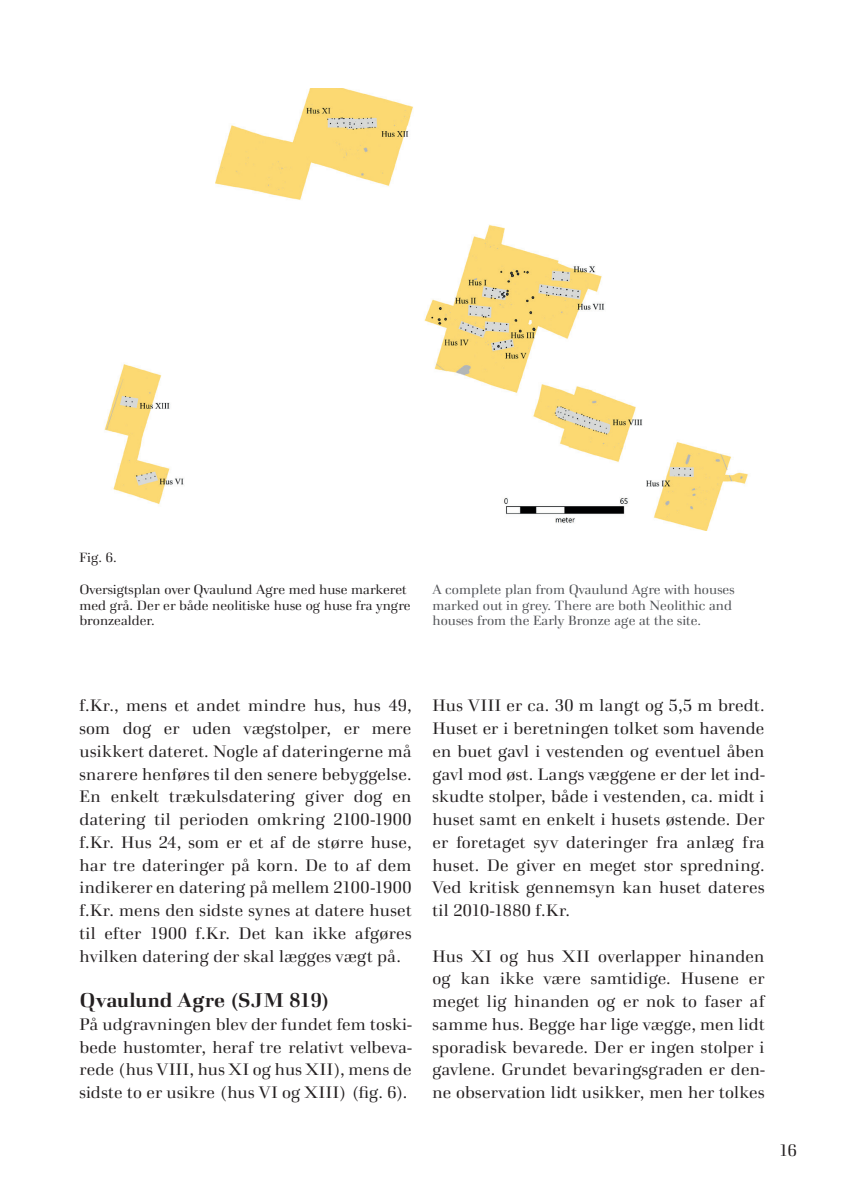
<style>
.page{position:relative;width:844px;height:1191px;background:#fff}
.page>*{position:absolute;margin:0;border:0;box-sizing:border-box;transform-origin:0 0}
.Paragraph_title{font:700 21px "Arch Serif";letter-spacing:.025em;color:#231f20}
.Text{font:17.5px/22.8px "Arch Serif";letter-spacing:.02em;color:#231f20;text-align:justify}
.Picture_text_UK{font:14px/15.8px "Arch Serif";color:#505256}
.Picture_text_DK{font:14px/15.8px "Arch Serif";color:#231f20}
</style>
<div class="page">
<img style="left:104px;top:88px;width:644px;height:443px">
<p class="Picture_text_DK" style="left:79px;top:550px;width:39px">Fig. 6.</p>
<p class="Picture_text_DK" style="left:79px;top:581px;width:333px">Oversigtsplan over Qvaulund Agre med huse markeret med grå. Der er både neolitiske huse og huse fra yngre bronzealder.</p>
<p class="Picture_text_UK" style="left:432px;top:581px;width:303px">A complete plan from Qvaulund Agre with houses marked out in grey. There are both Neolithic and houses from the Early Bronze age at the site.</p>
<p class="Text" style="left:79px;top:694px;width:333px">f.Kr., mens et andet mindre hus, hus 49, som dog er uden vægstolper, er mere usikkert dateret. Nogle af dateringerne må snarere henføres til den senere bebyggelse.<br>En enkelt trækulsdatering giver dog en datering til perioden omkring 2100-1900 f.Kr. Hus 24, som er et af de større huse, har tre dateringer på korn. De to af dem indikerer en datering på mellem 2100-1900 f.Kr. mens den sidste synes at datere huset til efter 1900 f.Kr. Det kan ikke afgøres hvilken datering der skal lægges vægt på.</p>
<p class="Paragraph_title" style="left:79px;top:988px;width:252px">Qvaulund Agre (SJM 819)</p>
<p class="Text" style="left:79px;top:1013px;width:333px">På udgravningen blev der fundet fem toski&shy;bede hustomter, heraf tre relativt velbeva&shy;rede (hus VIII, hus XI og hus XII), mens de sidste to er usikre (hus VI og XIII) (fig. 6).</p>
<p class="Text" style="left:432px;top:694px;width:333px">Hus VIII er ca. 30 m langt og 5,5 m bredt.<br>Huset er i beretningen tolket som havende en buet gavl i vestenden og eventuel åben gavl mod øst. Langs væggene er der let ind&shy;skudte stolper, både i vestenden, ca. midt i huset samt en enkelt i husets østende. Der er foretaget syv dateringer fra anlæg fra huset. De giver en meget stor spredning.<br>Ved kritisk gennemsyn kan huset dateres til 2010-1880 f.Kr.</p>
<p class="Text" style="left:432px;top:944px;width:333px">Hus XI og hus XII overlapper hinanden og kan ikke være samtidige. Husene er meget lig hinanden og er nok to faser af samme hus. Begge har lige vægge, men lidt sporadisk bevarede. Der er ingen stolper i gavlene. Grundet bevaringsgraden er den&shy;ne observation lidt usikker, men her tolkes</p>
<p class="Text" style="left:778px;top:1139px;width:19px">16</p>
</div>
